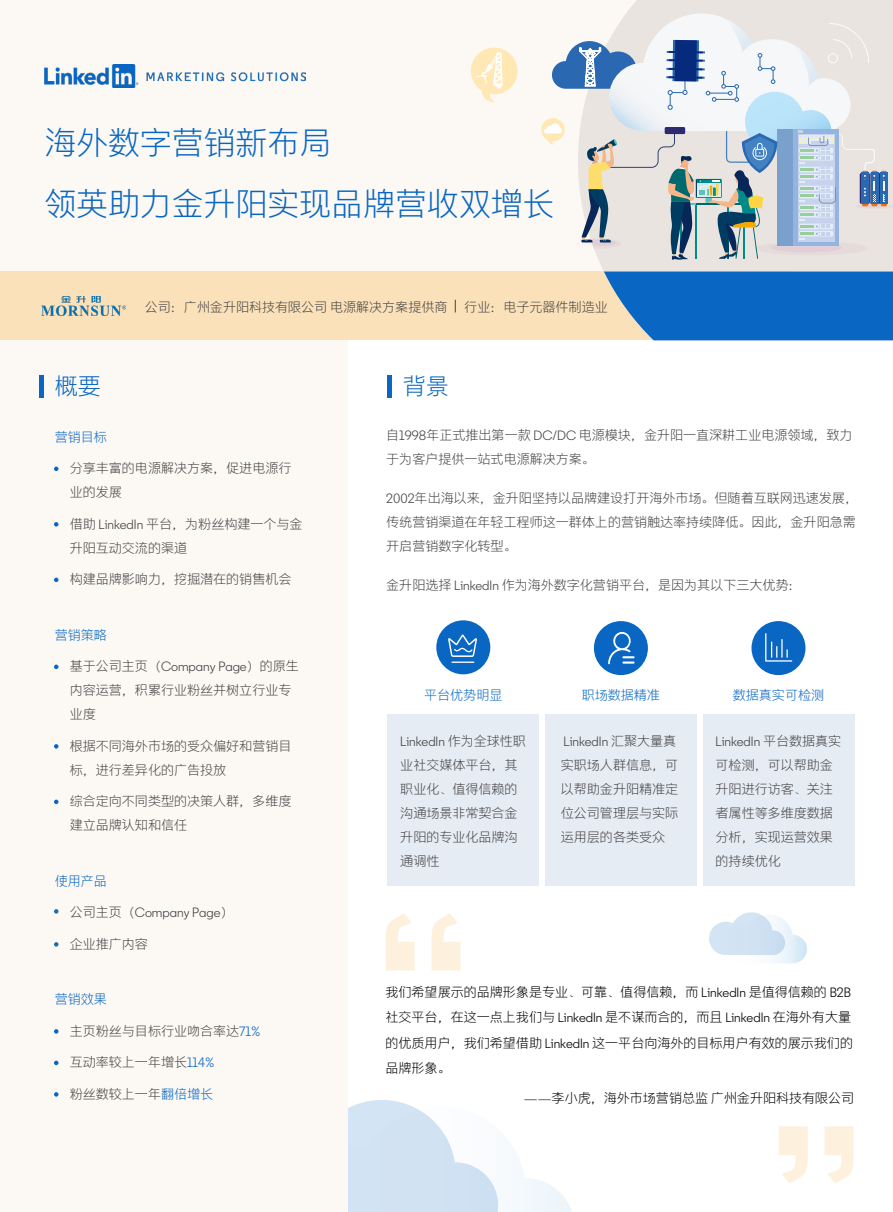
<style>
.page{position:relative;width:893px;height:1212px;background:#fff}
.page>*{position:absolute;margin:0;border:0;box-sizing:border-box;transform-origin:0 0}
.t1{font:33px/60.4px "Community Chinese";color:#0966c2}
.t2{font:24px "Community Chinese";color:#0966c2}
.t3{font:13.5px/24px "Community Chinese";color:#434343}
.t4{font:13.5px/25.5px "Community Chinese";color:#000}
.t5{font:13.5px "Community";color:#434343}
.t6{font:13.5px "Community Chinese";color:#0966c2}
.s1{font-family:"Community"}
.s2{font-family:"Community Chinese"}
.s3{font-family:"Community";color:#0966c2}
.s4{color:#0966c2}
</style>
<div class="page">
<div style="left:0;top:0;width:893px;height:339px;background:#fcf9f5"></div>
<div style="left:599px;top:0;width:294px;height:271px;background:#e9e4df"></div>
<svg style="left:348px;top:1100px;width:224px;height:112px"></svg>
<div style="left:0;top:340px;width:348px;height:872px;background:#fcf9f5"></div>
<hr style="left:39px;top:375px;width:4px;height:22px;background:#0966c2">
<hr style="left:387px;top:375px;width:4px;height:22px;background:#0966c2">
<svg style="left:54px;top:467px;width:4px;height:4px"></svg>
<svg style="left:54px;top:522px;width:4px;height:5px"></svg>
<svg style="left:54px;top:578px;width:4px;height:4px"></svg>
<svg style="left:54px;top:665px;width:4px;height:4px"></svg>
<svg style="left:54px;top:744px;width:4px;height:5px"></svg>
<svg style="left:54px;top:800px;width:4px;height:4px"></svg>
<svg style="left:54px;top:909px;width:4px;height:5px"></svg>
<svg style="left:54px;top:942px;width:4px;height:5px"></svg>
<svg style="left:54px;top:1029px;width:4px;height:5px"></svg>
<svg style="left:54px;top:1061px;width:4px;height:4px"></svg>
<svg style="left:54px;top:1092px;width:4px;height:5px"></svg>
<div style="left:388px;top:714px;width:151px;height:171px;background:#e6ecf4"></div>
<div style="left:436px;top:620px;width:54px;height:54px;background:#0966c2;border-radius:50%"></div>
<svg style="left:448px;top:634px;width:29px;height:29px"></svg>
<div style="left:545px;top:714px;width:152px;height:171px;background:#e6ecf4"></div>
<div style="left:594px;top:621px;width:54px;height:54px;background:#0966c2;border-radius:50%"></div>
<svg style="left:608px;top:632px;width:27px;height:32px"></svg>
<div style="left:703px;top:714px;width:151px;height:171px;background:#e6ecf4"></div>
<div style="left:751px;top:621px;width:54px;height:54px;background:#0966c2;border-radius:50%"></div>
<svg style="left:765px;top:633px;width:27px;height:29px"></svg>
<img style="left:44px;top:65px;width:261px;height:23px">
<svg style="left:386px;top:913px;width:74px;height:57px"></svg>
<svg style="left:779px;top:1126px;width:74px;height:57px"></svg>
<div style="left:0;top:271px;width:893px;height:69px;background:#fbe1b9"></div>
<svg style="left:604px;top:271px;width:289px;height:69px;background:#1c70c1"></svg>
<svg style="left:455px;top:300px;width:1px;height:12px"></svg>
<svg style="left:541px;top:118px;width:24px;height:23px"></svg>
<div style="left:471px;top:48px;width:46px;height:46px;background:#ffe8b4;border-radius:50%"></div>
<svg style="left:476px;top:52px;width:26px;height:50px"></svg>
<svg style="left:709px;top:912px;width:98px;height:51px"></svg>
<svg style="left:544px;top:14px;width:349px;height:246px"></svg>
<img style="left:41px;top:297px;width:84px;height:19px">
<h1 class="t1" style="left:44px;top:115px;width:512px">海外数字营销新布局<br>领英助力金升阳实现品牌营收双增长</h1>
<p class="t3" style="left:145px;top:295px;width:464px">公司：广州金升阳科技有限公司 电源解决方案提供商 行业：电子元器件制造业</p>
<h2 class="t2" style="left:55px;top:375px;width:48px">概要</h2>
<h2 class="t2" style="left:403px;top:375px;width:48px">背景</h2>
<p class="t6" style="left:55px;top:430px;width:54px">营销目标</p>
<p class="t3" style="left:70px;top:457px;width:223px">分享丰富的电源解决方案，促进电源行业的发展</p>
<p class="t3" style="left:70px;top:512px;width:234px">借助 <span class="s1">LinkedIn</span> 平台，为粉丝构建一个与金升阳互动交流的渠道</p>
<p class="t3" style="left:70px;top:568px;width:223px">构建品牌影响力，挖掘潜在的销售机会</p>
<p class="t3" style="left:386px;top:424px;width:468px">自<span class="s1">1998</span>年正式推出第一款 <span class="s1">DC/DC</span> 电源模块，金升阳一直深耕工业电源领域，致力于为客户提供一站式电源解决方案。</p>
<p class="t3" style="left:386px;top:487px;width:473px"><span class="s1">2002</span>年出海以来，金升阳坚持以品牌建设打开海外市场。但随着互联网迅速发展，传统营销渠道在年轻工程师这一群体上的营销触达率持续降低。因此，金升阳急需开启营销数字化转型。</p>
<p class="t3" style="left:386px;top:574px;width:417px">金升阳选择 <span class="s1">LinkedIn</span> 作为海外数字化营销平台，是因为其以下三大优势：</p>
<p class="t6" style="left:55px;top:628px;width:54px">营销策略</p>
<p class="t3" style="left:70px;top:655px;width:231px">基于公司主页（<span class="s1">Company Page</span>）的原生内容运营，积累行业粉丝并树立行业专业度</p>
<p class="t3" style="left:70px;top:734px;width:223px">根据不同海外市场的受众偏好和营销目标，进行差异化的广告投放</p>
<p class="t3" style="left:70px;top:790px;width:223px">综合定向不同类型的决策人群，多维度建立品牌认知和信任</p>
<p class="t6" style="left:55px;top:874px;width:54px">使用产品</p>
<p class="t5" style="left:70px;top:904px;width:165px"><span class="s2">公司主页（</span>Company Page<span class="s2">）</span></p>
<p class="t3" style="left:70px;top:932px;width:80px">企业推广内容</p>
<p class="t6" style="left:55px;top:993px;width:54px">营销效果</p>
<p class="t3" style="left:70px;top:1019px;width:192px">主页粉丝与目标行业吻合率达<span class="s3">71%</span></p>
<p class="t3" style="left:70px;top:1051px;width:146px">互动率较上一年增长<span class="s3">114%</span></p>
<p class="t3" style="left:70px;top:1082px;width:145px">粉丝数较上一年<span class="s4">翻倍增长</span></p>
<p class="t6" style="left:424px;top:688px;width:80px">平台优势明显</p>
<p class="t5" style="left:400px;top:733px;width:127px">LinkedIn <span class="s2">作为全球性职</span></p>
<p class="t3" style="left:400px;top:754px;width:119px;text-align:justify">业社交媒体平台，其职业化、值得信赖的沟通场景非常契合金升阳的专业化品牌沟通调性</p>
<p class="t6" style="left:582px;top:688px;width:80px">职场数据精准</p>
<p class="t5" style="left:564px;top:733px;width:114px">LinkedIn <span class="s2">汇聚大量真</span></p>
<p class="t3" style="left:561px;top:754px;width:119px;text-align:justify">实职场人群信息，可以帮助金升阳精准定位公司管理层与实际运用层的各类受众</p>
<p class="t6" style="left:733px;top:688px;width:93px">数据真实可检测</p>
<p class="t5" style="left:716px;top:733px;width:127px">LinkedIn <span class="s2">平台数据真实</span></p>
<p class="t3" style="left:716px;top:754px;width:119px;text-align:justify">可检测，可以帮助金升阳进行访客、关注者属性等多维度数据分析，实现运营效果的持续优化</p>
<p class="t4" style="left:386px;top:979px;width:469px">我们希望展示的品牌形象是专业、可靠、值得信赖，而 <span class="s1">LinkedIn</span> 是值得信赖的 <span class="s1">B2B</span>社交平台，在这一点上我们与 <span class="s1">LinkedIn</span> 是不谋而合的，而且 <span class="s1">LinkedIn</span> 在海外有大量的优质用户，我们希望借助 <span class="s1">LinkedIn</span> 这一平台向海外的目标用户有效的展示我们的品牌形象。</p>
<p class="t4" style="left:524px;top:1086px;width:332px">——李小虎，海外市场营销总监 广州金升阳科技有限公司</p>
</div>
